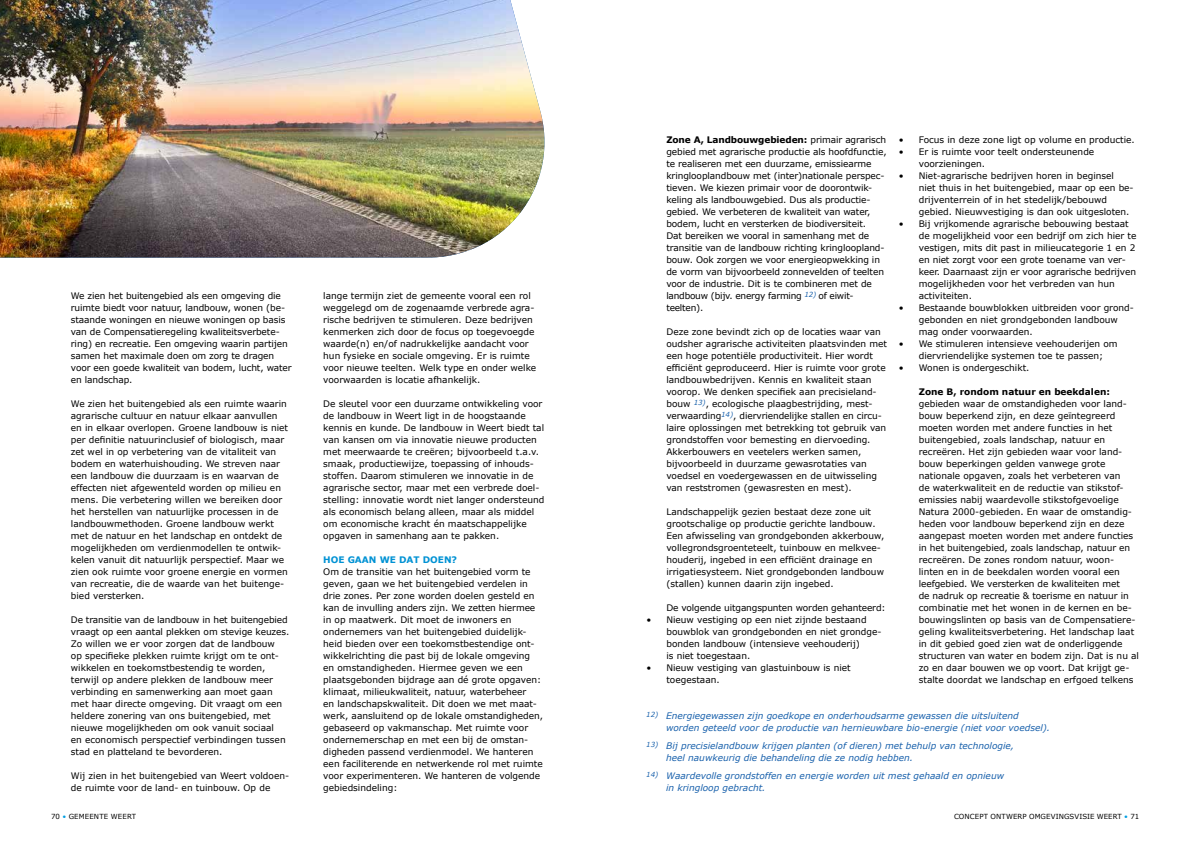
<style>
.page{position:relative;width:1191px;height:842px;background:#fff}
.page>*{position:absolute;margin:0;border:0;box-sizing:border-box;transform-origin:0 0}
.t1{font:9px/12px "Verdana";color:#000}
.t2{font:italic 9px/12px "Verdana";color:#1961ac}
.t3{font:700 9px "Verdana";color:#000}
.t4{font:700 9px "Verdana";color:#0092d4}
.t5{font:7px "Verdana";letter-spacing:.01em;color:#000}
.s1{font-weight:700}
.s2{color:#009fe3}
</style>
<div class="page">
<img style="left:0;top:0;width:544px;height:258px">
<p class="t1" style="left:71px;top:290px;width:222px">We zien het buitengebied als een omgeving die ruimte biedt voor natuur, landbouw, wonen (be&shy;staande woningen en nieuwe woningen op basis van de Compensatieregeling kwaliteitsverbete&shy;ring) en recreatie. Een omgeving waarin partijen samen het maximale doen om zorg te dragen voor een goede kwaliteit van bodem, lucht, water en landschap.</p>
<p class="t1" style="left:71px;top:398px;width:219px">We zien het buitengebied als een ruimte waarin agrarische cultuur en natuur elkaar aanvullen en in elkaar overlopen. Groene landbouw is niet per definitie natuurinclusief of biologisch, maar zet wel in op verbetering van de vitaliteit van bodem en waterhuishouding. We streven naar een landbouw die duurzaam is en waarvan de effecten niet afgewenteld worden op milieu en mens. Die verbetering willen we bereiken door het herstellen van natuurlijke processen in de landbouwmethoden. Groene landbouw werkt met de natuur en het landschap en ontdekt de mogelijkheden om verdienmodellen te ontwik&shy;kelen vanuit dit natuurlijk perspectief. Maar we zien ook ruimte voor groene energie en vormen van recreatie, die de waarde van het buitenge&shy;bied versterken.</p>
<p class="t1" style="left:71px;top:614px;width:220px">De transitie van de landbouw in het buitengebied vraagt op een aantal plekken om stevige keuzes.<br>Zo willen we er voor zorgen dat de landbouw<br>op specifieke plekken ruimte krijgt om te ont&shy;wikkelen en toekomstbestendig te worden, terwijl op andere plekken de landbouw meer verbinding en samenwerking aan moet gaan met haar directe omgeving. Dit vraagt om een heldere zonering van ons buitengebied, met nieuwe mogelijkheden om ook vanuit sociaal<br>en economisch perspectief verbindingen tussen stad en platteland te bevorderen.</p>
<p class="t1" style="left:71px;top:770px;width:220px">Wij zien in het buitengebied van Weert voldoen&shy;de ruimte voor de land- en tuinbouw. Op de</p>
<p class="t1" style="left:323px;top:290px;width:214px">lange termijn ziet de gemeente vooral een rol weggelegd om de zogenaamde verbrede agra&shy;rische bedrijven te stimuleren. Deze bedrijven kenmerken zich door de focus op toegevoegde waarde(n) en/of nadrukkelijke aandacht voor hun fysieke en sociale omgeving. Er is ruimte voor nieuwe teelten. Welk type en onder welke voorwaarden is locatie afhankelijk.</p>
<p class="t1" style="left:323px;top:398px;width:223px">De sleutel voor een duurzame ontwikkeling voor de landbouw in Weert ligt in de hoogstaande kennis en kunde. De landbouw in Weert biedt tal van kansen om via innovatie nieuwe producten met meerwaarde te creëren; bijvoorbeeld t.a.v. smaak, productiewijze, toepassing of inhouds&shy;stoffen. Daarom stimuleren we innovatie in de agrarische sector, maar met een verbrede doel&shy;stelling: innovatie wordt niet langer ondersteund als economisch belang alleen, maar als middel om economische kracht én maatschappelijke opgaven in samenhang aan te pakken.</p>
<p class="t4" style="left:323px;top:554px;width:135px">HOE GAAN WE DAT DOEN?</p>
<p class="t1" style="left:323px;top:566px;width:221px">Om de transitie van het buitengebied vorm te geven, gaan we het buitengebied verdelen in drie zones. Per zone worden doelen gesteld en kan de invulling anders zijn. We zetten hiermee in op maatwerk. Dit moet de inwoners en ondernemers van het buitengebied duidelijk&shy;heid bieden over een toekomstbestendige ont&shy;wikkelrichting die past bij de lokale omgeving en omstandigheden. Hiermee geven we een plaatsgebonden bijdrage aan dé grote opgaven: klimaat, milieukwaliteit, natuur, waterbeheer<br>en landschapskwaliteit. Dit doen we met maat&shy;werk, aansluitend op de lokale omstandigheden, gebaseerd op vakmanschap. Met ruimte voor ondernemerschap en met een bij de omstan&shy;digheden passend verdienmodel. We hanteren een faciliterende en netwerkende rol met ruimte voor experimenteren. We hanteren de volgende gebiedsindeling:</p>
<p class="t1" style="left:666px;top:134px;width:222px"><span class="s1">Zone A, Landbouwgebieden:</span> primair agrarisch gebied met agrarische productie als hoofdfunctie, te realiseren met een duurzame, emissiearme kringlooplandbouw met (inter)nationale perspec&shy;tieven. We kiezen primair voor de doorontwik&shy;keling als landbouwgebied. Dus als productie&shy;gebied. We verbeteren de kwaliteit van water, bodem, lucht en versterken de biodiversiteit.<br>Dat bereiken we vooral in samenhang met de transitie van de landbouw richting kringloopland&shy;bouw. Ook zorgen we voor energieopwekking in de vorm van bijvoorbeeld zonnevelden of teelten voor de industrie. Dit is te combineren met de landbouw (bijv. energy farming <sup>12)</sup> of eiwit&shy;teelten).</p>
<p class="t1" style="left:666px;top:326px;width:222px">Deze zone bevindt zich op de locaties waar van oudsher agrarische activiteiten plaatsvinden met een hoge potentiële productiviteit. Hier wordt efficiënt geproduceerd. Hier is ruimte voor grote landbouwbedrijven. Kennis en kwaliteit staan voorop. We denken specifiek aan precisieland&shy;bouw <sup>13)</sup>, ecologische plaagbestrijding, mest&shy;verwaarding<sup>14)</sup>, diervriendelijke stallen en circu&shy;laire oplossingen met betrekking tot gebruik van grondstoffen voor bemesting en diervoeding.<br>Akkerbouwers en veetelers werken samen, bijvoorbeeld in duurzame gewasrotaties van voedsel en voedergewassen en de uitwisseling van reststromen (gewasresten en mest).</p>
<p class="t1" style="left:666px;top:506px;width:219px">Landschappelijk gezien bestaat deze zone uit grootschalige op productie gerichte landbouw.<br>Een afwisseling van grondgebonden akkerbouw, vollegrondsgroenteteelt, tuinbouw en melkvee&shy;houderij, ingebed in een efficiënt drainage en irrigatiesysteem. Niet grondgebonden landbouw (stallen) kunnen daarin zijn ingebed.</p>
<p class="t1" style="left:666px;top:602px;width:221px">De volgende uitgangspunten worden gehanteerd:</p>
<p class="t1" style="left:666px;top:614px;width:217px;text-indent:-20px">• Nieuw vestiging op een niet zijnde bestaand bouwblok van grondgebonden en niet grondge&shy;bonden landbouw (intensieve veehouderij)<br>is niet toegestaan.</p>
<p class="t1" style="left:666px;top:662px;width:186px;text-indent:-20px">• Nieuw vestiging van glastuinbouw is niet toegestaan.</p>
<p class="t1" style="left:899px;top:134px;width:237px">• Focus in deze zone ligt op volume en productie.</p>
<p class="t1" style="left:918px;top:146px;width:177px;text-indent:-20px">• Er is ruimte voor teelt ondersteunende voorzieningen.</p>
<p class="t1" style="left:918px;top:170px;width:216px;text-indent:-20px">• Niet-agrarische bedrijven horen in beginsel<br>niet thuis in het buitengebied, maar op een be&shy;drijventerrein of in het stedelijk/bebouwd gebied. Nieuwvestiging is dan ook uitgesloten.</p>
<p class="t1" style="left:918px;top:218px;width:219px;text-indent:-20px">• Bij vrijkomende agrarische bebouwing bestaat de mogelijkheid voor een bedrijf om zich hier te vestigen, mits dit past in milieucategorie 1 en 2 en niet zorgt voor een grote toename van ver&shy;keer. Daarnaast zijn er voor agrarische bedrijven mogelijkheden voor het verbreden van hun activiteiten.</p>
<p class="t1" style="left:918px;top:302px;width:217px;text-indent:-20px">• Bestaande bouwblokken uitbreiden voor grond&shy;gebonden en niet grondgebonden landbouw mag onder voorwaarden.</p>
<p class="t1" style="left:918px;top:338px;width:200px;text-indent:-20px">• We stimuleren intensieve veehouderijen om diervriendelijke systemen toe te passen;</p>
<p class="t1" style="left:899px;top:362px;width:132px">• Wonen is ondergeschikt.</p>
<p class="t3" style="left:918px;top:386px;width:193px">Zone B, rondom natuur en beekdalen:</p>
<p class="t1" style="left:918px;top:398px;width:222px">gebieden waar de omstandigheden voor land&shy;bouw beperkend zijn, en deze geïntegreerd moeten worden met andere functies in het buitengebied, zoals landschap, natuur en recreëren. Het zijn gebieden waar voor land&shy;bouw beperkingen gelden vanwege grote nationale opgaven, zoals het verbeteren van<br>de waterkwaliteit en de reductie van stikstof&shy;emissies nabij waardevolle stikstofgevoelige Natura 2000-gebieden. En waar de omstandig&shy;heden voor landbouw beperkend zijn en deze aangepast moeten worden met andere functies in het buitengebied, zoals landschap, natuur en recreëren. De zones rondom natuur, woon&shy;linten en in de beekdalen worden vooral een leefgebied. We versterken de kwaliteiten met<br>de nadruk op recreatie &amp; toerisme en natuur in combinatie met het wonen in de kernen en be&shy;bouwingslinten op basis van de Compensatiere&shy;geling kwaliteitsverbetering. Het landschap laat in dit gebied goed zien wat de onderliggende structuren van water en bodem zijn. Dat is nu al zo en daar bouwen we op voort. Dat krijgt ge&shy;stalte doordat we landschap en erfgoed telkens</p>
<p class="t2" style="left:666px;top:710px;width:385px;text-indent:-20px"><sup>12)</sup> Energiegewassen zijn goedkope en onderhoudsarme gewassen die uitsluitend worden geteeld voor de productie van hernieuwbare bio-energie (niet voor voedsel).</p>
<p class="t2" style="left:666px;top:740px;width:349px;text-indent:-20px"><sup>13)</sup> Bij precisielandbouw krijgen planten (of dieren) met behulp van technologie, heel nauwkeurig die behandeling die ze nodig hebben.</p>
<p class="t2" style="left:666px;top:770px;width:339px;text-indent:-20px"><sup>14)</sup> Waardevolle grondstoffen en energie worden uit mest gehaald en opnieuw in kringloop gebracht.</p>
<p class="t5" style="left:51px;top:812px;width:87px">70 <span class="s2">•</span> GEMEENTE WEERT</p>
<p class="t5" style="left:954px;top:812px;width:187px">CONCEPT ONTWERP OMGEVINGSVISIE WEERT <span class="s2">•</span> 71</p>
</div>
